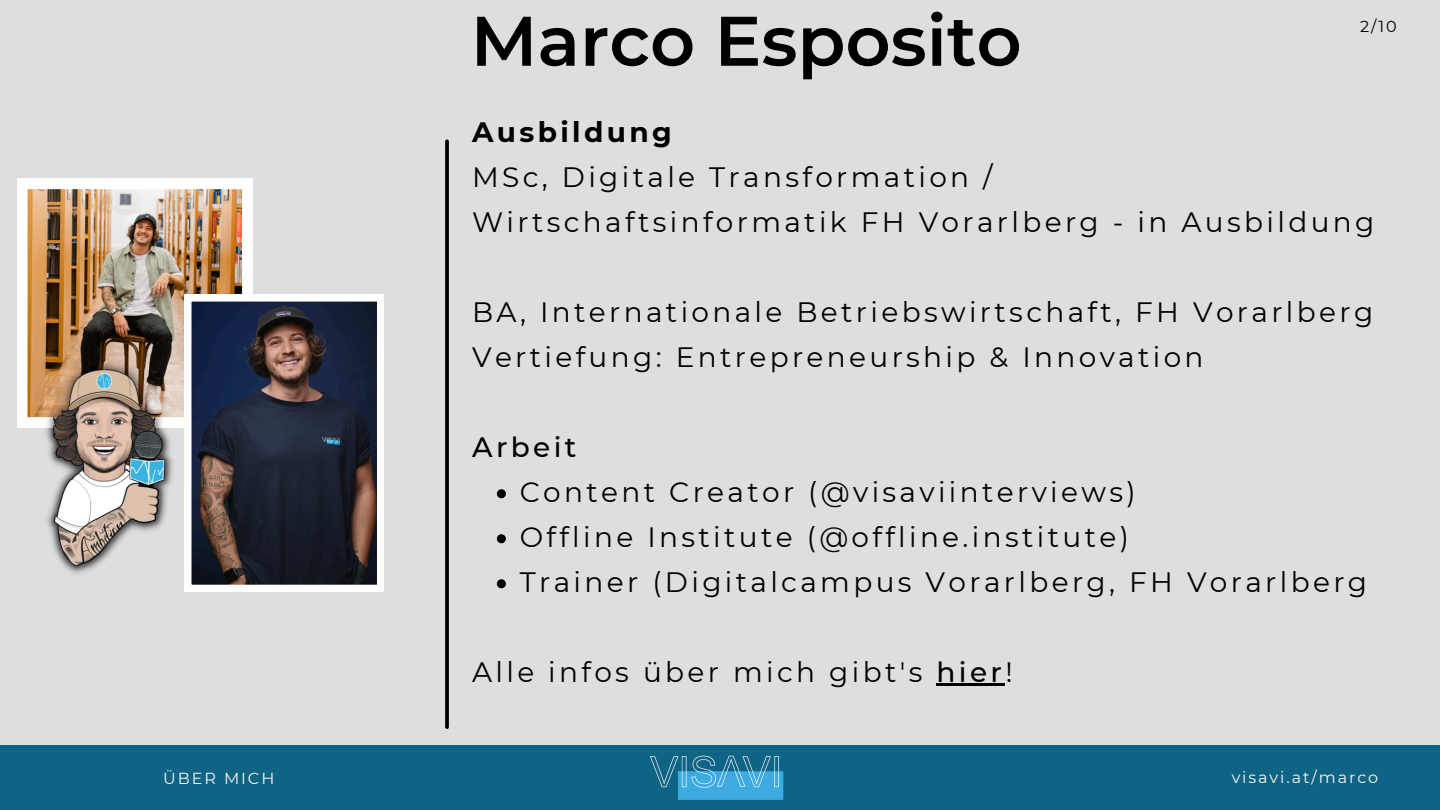
<style>
.page{position:relative;width:1440px;height:810px;background:#dededf}
.page>*{position:absolute;margin:0;border:0;box-sizing:border-box;transform-origin:0 0}
.t1{font:600 70px "Montserrat";color:#000}
.t2{font:28px/45px "Montserrat";letter-spacing:.12em;color:#000}
.t3{font:500 28px "Montserrat";letter-spacing:.12em;color:#000}
.t4{font:16px "Montserrat";letter-spacing:.12em;color:#f5f5ef}
.t5{font:16px "Montserrat";color:#000}
.t6{font:300 14px "HK Grotesk";letter-spacing:.12em;color:#f5f5ef}
.s1{font-weight:700}
.s2{font-weight:500}
</style>
<div class="page">
<svg style="left:497px;top:489px;width:9px;height:9px"></svg>
<svg style="left:497px;top:534px;width:9px;height:9px"></svg>
<svg style="left:497px;top:579px;width:9px;height:9px"></svg>
<hr style="left:937px;top:684px;width:68px;height:2px;background:#000">
<svg style="left:445px;top:141px;width:4px;height:586px;background:#0d0d0d"></svg>
<div style="left:0;top:745px;width:1440px;height:65px;background:#0f6384"></div>
<img style="left:650px;top:755px;width:134px;height:45px">
<img style="left:45px;top:428px;width:128px;height:146px">
<img style="left:17px;top:179px;width:236px;height:249px">
<svg style="left:185px;top:295px;width:199px;height:296px;background:#41414c"></svg>
<p class="t1" style="left:471px;top:-2px;width:553px">Marco Esposito</p>
<p class="t5" style="left:1360px;top:16px;width:38px">2/10</p>
<p class="t2" style="left:472px;top:109px;width:904px"><span class="s1">Ausbildung<br></span>MSc, Digitale Transformation /<br>Wirtschaftsinformatik FH Vorarlberg - in Ausbildung</p>
<p class="t2" style="left:472px;top:289px;width:903px">BA, Internationale Betriebswirtschaft, FH Vorarlberg<br>Vertiefung: Entrepreneurship &amp; Innovation</p>
<p class="t3" style="left:472px;top:430px;width:106px">Arbeit</p>
<p class="t2" style="left:520px;top:469px;width:617px">Content Creator (@visaviinterviews)</p>
<p class="t2" style="left:520px;top:514px;width:611px">Offline Institute (@offline.institute)</p>
<p class="t2" style="left:520px;top:559px;width:849px">Trainer (Digitalcampus Vorarlberg, FH Vorarlberg</p>
<p class="t2" style="left:472px;top:649px;width:542px">Alle infos über mich gibt's <span class="s2">hier</span>!</p>
<h3 class="t4" style="left:1232px;top:767px;width:148px">visavi.at/marco</h3>
<p class="t4" style="left:163px;top:768px;width:113px">ÜBER MICH</p>
<p class="t6" style="left:1240px;top:770px;width:71px">FEBRUAR</p>
<p class="t6" style="left:1323px;top:770px;width:38px">2022</p>
</div>
